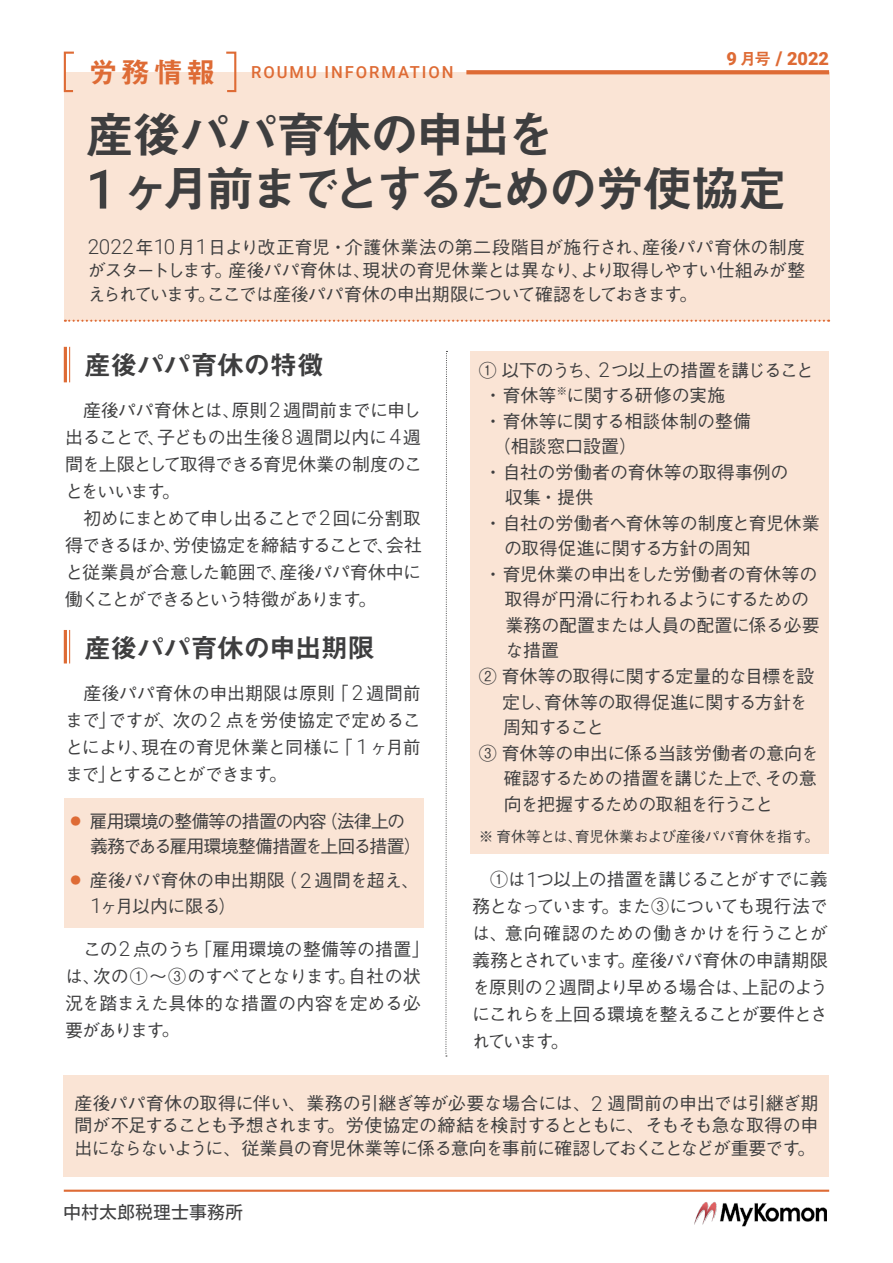
<style>
.page{position:relative;width:893px;height:1263px;background:#fff}
.page>*{position:absolute;margin:0;border:0;box-sizing:border-box;transform-origin:0 0}
.大タイトル{font:49.5px "Midashi Go Pr 6 N MB31";letter-spacing:-.1em;color:#3e3e3f}
.大タイトル-2{font:49.5px "Midashi Go Pr 6 N MB31";letter-spacing:-.055em;color:#3e3e3f}
.中タイトル{font:27px "Midashi Go Pr 6 N MB31";letter-spacing:-.025em;color:#3e3e3f}
.中タイトル-2{font:900 18.15px "Roboto";color:#de6b35}
.本文スタイル{font:500 18px/27px "Gothic BBB Pr 6 N";letter-spacing:-.035em;color:#3e3e3f;text-align:justify}
.注釈スタイル{font:500 18px/22.4px "Gothic BBB Pr 6 N";letter-spacing:-.06em;color:#3e3e3f;text-align:justify}
.本文スタイル-2{font:500 18px "Gothic BBB Pr 6 N";letter-spacing:-.065em;color:#3e3e3f}
.本文スタイル-3{font:500 18px/27px "Gothic BBB Pr 6 N";letter-spacing:-.01em;color:#3e3e3f}
.本文スタイル-4{font:500 18px "Gothic BBB Pr 6 N";letter-spacing:-.015em;color:#3e3e3f}
.t1{font:18px "Motoya L Cedar W3 90 ms RKSJ H";color:#3f3f40}
.本文スタイル-5{font:500 17.85px "Gothic BBB Pr 6 N";letter-spacing:-.065em;color:#3e3e3f}
.注釈スタイル-2{font:500 16.5px "Roboto";letter-spacing:.12em;color:#de6b35}
.本文スタイル-6{font:500 14.7px "Gothic BBB Pr 6 N";letter-spacing:-.005em;color:#3e3e3f}
.s1{font-family:"Midashi Go Pr 6 N MB31";font-weight:400;font-size:16.5px}
.s2{font-size:18.9px}
.s3{font-family:"Midashi Go Pr 6 N MB31";font-weight:400;font-size:28.8px}
.s4{font-family:"Roboto";font-weight:500;font-size:54.45px}
.s5{font-family:"Roboto";font-weight:300;font-size:20.7px}
.s6{font-family:"Roboto";font-weight:300;font-size:20.55px}
</style>
<div class="page">
<img style="left:694px;top:1202px;width:132px;height:24px">
<div style="left:470px;top:351px;width:359px;height:502px;background:#fae4d5"></div>
<div style="left:64px;top:72px;width:765px;height:249px;background:#fae4d5"></div>
<svg style="left:65px;top:320px;width:764px;height:2px"></svg>
<svg style="left:466px;top:70px;width:363px;height:4px"></svg>
<svg style="left:63px;top:51px;width:11px;height:42px"></svg>
<svg style="left:226px;top:51px;width:11px;height:42px"></svg>
<hr style="left:64px;top:1189px;width:765px;height:3px;background:#de6b35">
<div style="left:64px;top:1074px;width:765px;height:102px;background:#fae4d5"></div>
<hr style="left:69px;top:347px;width:1px;height:35px;background:#de6b35">
<hr style="left:64px;top:347px;width:3px;height:35px;background:#de6b35">
<svg style="left:445px;top:351px;width:3px;height:705px"></svg>
<hr style="left:69px;top:630px;width:1px;height:33px;background:#de6b35">
<hr style="left:64px;top:630px;width:3px;height:33px;background:#de6b35">
<div style="left:64px;top:799px;width:360px;height:129px;background:#fae4d5"></div>
<p class="中タイトル-2" style="left:726px;top:46px;width:104px">9 <span class="s1">月号</span> <span class="s2">/</span> 2022</p>
<p class="注釈スタイル-2" style="left:89px;top:60px;width:366px"><span class="s3">労務情報　</span>ROUMU INFORMATION</p>
<p class="大タイトル-2" style="left:86px;top:95px;width:471px">産後パパ育休の申出を</p>
<p class="大タイトル" style="left:86px;top:149px;width:703px"><span class="s4">1</span> ヶ月前までとするための労使協定</p>
<p class="本文スタイル" style="left:88px;top:234px;width:719px;line-height:23.4px"><span class="s5">2022</span>年<span class="s5">10</span>月<span class="s5">1</span>日より改正育児・介護休業法の第二段階目が施行され、産後パパ育休の制度がスタートします。産後パパ育休は、現状の育児休業とは異なり、より取得しやすい仕組みが整えられています。ここでは産後パパ育休の申出期限について確認をしておきます。</p>
<p class="中タイトル" style="left:84px;top:343px;width:241px">産後パパ育休の特徴</p>
<p class="本文スタイル" style="left:65px;top:395px;width:358px">　産後パパ育休とは、原則<span class="s5">2</span>週間前までに申し出ることで、子どもの出生後<span class="s5">8</span> 週間以内に<span class="s5">4</span>週間を上限として取得できる育児休業の制度のことをいいます。</p>
<p class="本文スタイル" style="left:65px;top:503px;width:358px">　初めにまとめて申し出ることで<span class="s5">2</span>回に分割取得できるほか、労使協定を締結することで、会社と従業員が合意した範囲で、産後パパ育休中に働くことができるという特徴があります。</p>
<p class="中タイトル" style="left:84px;top:626px;width:292px">産後パパ育休の申出期限</p>
<p class="本文スタイル" style="left:65px;top:678px;width:357px">　産後パパ育休の申出期限は原則「 <span class="s5">2</span>週間前まで」ですが、次の<span class="s5">2</span> 点を労使協定で定めることにより、現在の育児休業と同様に「 <span class="s5">1</span>ヶ月前まで」とすることができます。</p>
<p class="本文スタイル-2" style="left:70px;top:806px;width:336px"><sup>●</sup> 雇用環境の整備等の措置の内容（法律上の</p>
<p class="本文スタイル-2" style="left:70px;top:832px;width:353px"><sup>　　</sup>義務である雇用環境整備措置を上回る措置）</p>
<p class="本文スタイル-4" style="left:70px;top:866px;width:350px"><sup>●</sup> 産後パパ育休の申出期限（ <span class="s5">2</span> 週間を超え、</p>
<p class="本文スタイル" style="left:90px;top:891px;width:148px"><span class="s5">1</span>ヶ月以内に限る）</p>
<p class="本文スタイル-3" style="left:65px;top:934px;width:366px">　この<span class="s5">2</span>点のうち「雇用環境の整備等の措置」は、次の①～③のすべてとなります。自社の状況を踏まえた具体的な措置の内容を定める必要があります。</p>
<p class="本文スタイル-5" style="left:479px;top:356px;width:337px">① 以下のうち、<span class="s6">2</span>つ以上の措置を講じること</p>
<p class="本文スタイル" style="left:484px;top:381px;width:243px">・育休等<sup>※</sup>に関する研修の実施</p>
<p class="本文スタイル" style="left:484px;top:406px;width:269px">・育休等に関する相談体制の整備</p>
<p class="本文スタイル" style="left:493px;top:432px;width:146px">（相談窓口設置）</p>
<p class="本文スタイル-3" style="left:484px;top:457px;width:306px">・自社の労働者の育休等の取得事例の</p>
<p class="本文スタイル" style="left:505px;top:483px;width:90px">収集・提供</p>
<p class="本文スタイル" style="left:484px;top:508px;width:337px">・自社の労働者へ育休等の制度と育児休業</p>
<p class="本文スタイル" style="left:504px;top:534px;width:248px">の取得促進に関する方針の周知</p>
<p class="本文スタイル" style="left:484px;top:559px;width:335px">・育児休業の申出をした労働者の育休等の</p>
<p class="本文スタイル-2" style="left:505px;top:585px;width:306px">取得が円滑に行われるようにするための</p>
<p class="本文スタイル" style="left:505px;top:610px;width:316px">業務の配置または人員の配置に係る必要</p>
<p class="本文スタイル" style="left:505px;top:636px;width:55px">な措置</p>
<p class="本文スタイル" style="left:479px;top:661px;width:337px">② 育休等の取得に関する定量的な目標を設</p>
<p class="本文スタイル" style="left:502px;top:687px;width:307px">定し、育休等の取得促進に関する方針を</p>
<p class="本文スタイル" style="left:503px;top:713px;width:103px">周知すること</p>
<p class="本文スタイル" style="left:479px;top:738px;width:342px">③ 育休等の申出に係る当該労働者の意向を</p>
<p class="本文スタイル-2" style="left:504px;top:764px;width:315px">確認するための措置を講じた上で、その意</p>
<p class="本文スタイル-2" style="left:504px;top:789px;width:271px">向を把握するための取組を行うこと</p>
<p class="本文スタイル-6" style="left:479px;top:824px;width:342px">※ 育休等とは、育児休業および産後パパ育休を指す。</p>
<p class="本文スタイル" style="left:472px;top:865px;width:357px">　①は<span class="s5">1</span>つ以上の措置を講じることがすでに義務となっています。また③についても現行法では、意向確認のための働きかけを行うことが義務とされています。産後パパ育休の申請期限を原則の<span class="s5">2</span> 週間より早める場合は、上記のようにこれらを上回る環境を整えることが要件とされています。</p>
<p class="注釈スタイル" style="left:74px;top:1091px;width:746px">産後パパ育休の取得に伴い、業務の引継ぎ等が必要な場合には、<span class="s5">2</span> 週間前の申出では引継ぎ期間が不足することも予想されます。労使協定の締結を検討するとともに、そもそも急な取得の申出にならないように、従業員の育児休業等に係る意向を事前に確認しておくことなどが重要です。</p>
<p class="t1" style="left:63px;top:1204px;width:181px">中村太郎税理士事務所</p>
</div>
